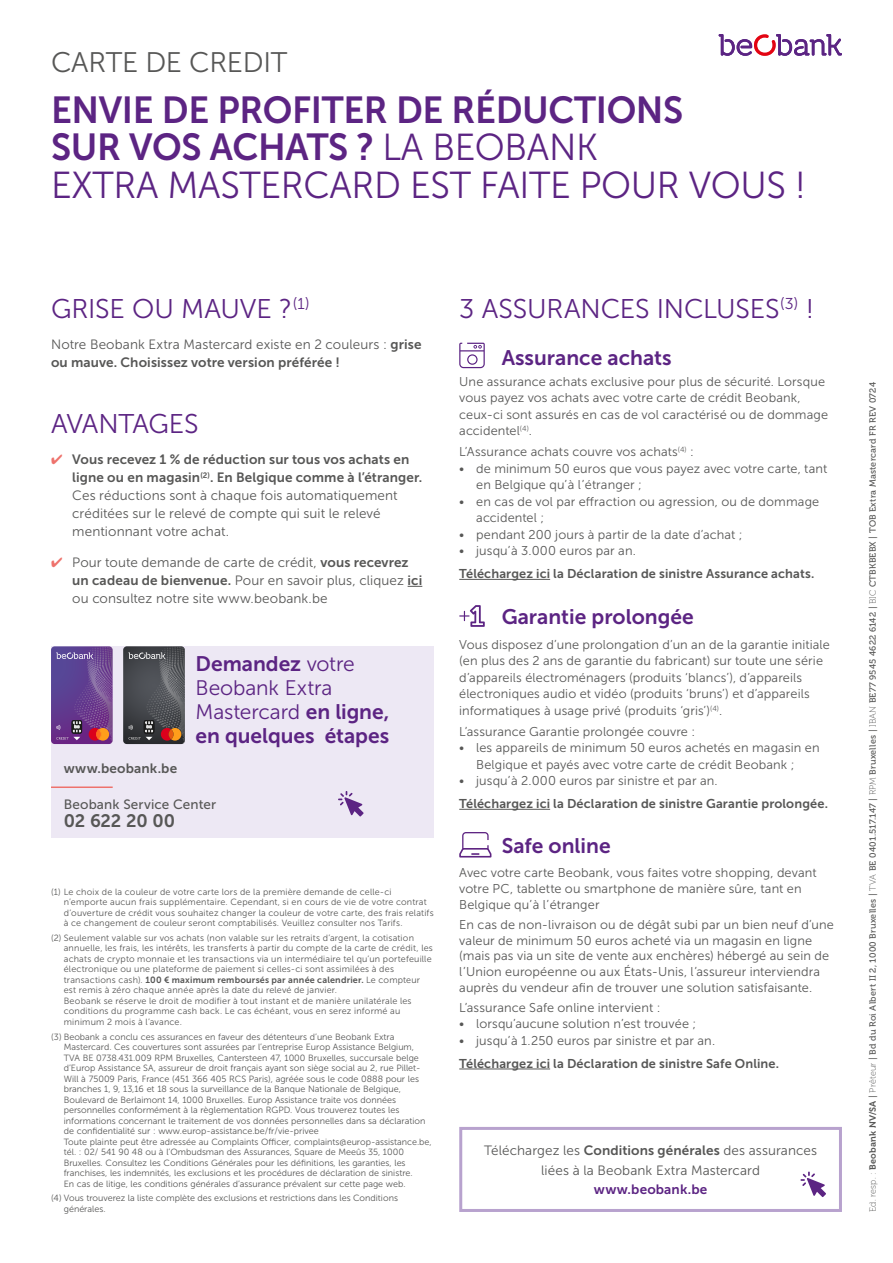
<style>
.page{position:relative;width:893px;height:1263px;background:#fff}
.page>*{position:absolute;margin:0;border:0;box-sizing:border-box;transform-origin:0 0}
.t1{font:37.5px/37.5px "Museo Sans 300";letter-spacing:-.01em;color:#5c2483}
.t2{font:37.5px "Museo Sans 700";letter-spacing:-.01em;color:#5c2483}
.t3{font:28.2px "Museo Sans 300";letter-spacing:-.01em;color:#575756}
.Style_de_paragraphe_1{font:27px "Museo Sans 300";letter-spacing:-.005em;color:#5c2483}
.Style_de_paragraphe_1-2{font:21px/24px "Museo Sans 700";color:#5c2483}
.Normal_e{font:18px "Museo Sans 700";letter-spacing:-.01em;color:#575756}
.Style_de_paragraphe_1-3{font:13.5px/18px "Museo Sans 300";letter-spacing:.005em;color:#575756}
.Normal_e-2{font:13.5px "Museo Sans 500";letter-spacing:.01em;color:#575756}
.Style_de_paragraphe_1-4{font:13.5px "Museo Sans 700";letter-spacing:.015em;color:#5c2483}
.Normal_e-3{font:13.5px "Museo Sans 700";letter-spacing:.015em;color:#575756}
.Tekst{font:12.75px/16.5px "Museo Sans 300";letter-spacing:.01em;color:#575756}
.Tekst_I_21_SA_2{font:12.75px/15.8px "Museo Sans 300";letter-spacing:.01em;color:#575756}
.Tekst_I_21___bullet{font:12.75px/16.5px "Museo Sans 300";letter-spacing:.01em;color:#575756}
.Tekst_I_21___bullet-2{font:12.75px "Museo Sans 700";letter-spacing:.01em;color:#575756}
.Normal_e-4{font:9px/10.5px "Museo Sans 300";color:#575756}
.Normal_e-5{font:9px/10.5px "Museo Sans 300";letter-spacing:.02em;color:#575756}
.t4{font:9px "Museo 500";letter-spacing:.02em;color:#575756}
.Voetnoot_FR{font:9px/10.5px "Museo Sans 300";color:#575756}
.s1{font-family:"Museo Sans 700"}
.s2{color:#ee726c}
.s3{font-family:"Museo Sans 300"}
.s4{font-family:"Museo 100"}
.s5{font-family:"Museo 700"}
</style>
<div class="page">
<svg style="left:408px;top:586px;width:14px;height:1px"></svg>
<svg style="left:719px;top:34px;width:123px;height:22px"></svg>
<hr style="left:459px;top:579px;width:91px;height:1px;background:#575756">
<hr style="left:459px;top:809px;width:91px;height:1px;background:#575756">
<hr style="left:459px;top:1069px;width:91px;height:1px;background:#575756">
<svg style="left:459px;top:343px;width:26px;height:25px"></svg>
<svg style="left:459px;top:605px;width:26px;height:22px"></svg>
<svg style="left:459px;top:832px;width:33px;height:26px"></svg>
<div style="left:459px;top:1127px;width:383px;height:85px;border:3px solid #b8a2ce"></div>
<svg style="left:800px;top:1171px;width:26px;height:26px"></svg>
<div style="left:51px;top:646px;width:383px;height:192px;background:#ede8f4"></div>
<hr style="left:51px;top:786px;width:62px;height:2px;background:#ee726c">
<svg style="left:338px;top:791px;width:26px;height:25px"></svg>
<svg style="left:123px;top:646px;width:62px;height:98px;background:#545052"></svg>
<svg style="left:51px;top:646px;width:62px;height:98px;background:#70478e"></svg>
<p class="t3" style="left:51px;top:47px;width:238px">CARTE DE CREDIT</p>
<p class="t2" style="left:51px;top:89px;width:634px">ENVIE DE PROFITER DE RÉDUCTIONS</p>
<p class="t1" style="left:51px;top:129px;width:757px"><span class="s1">SUR VOS ACHATS ?</span> LA BEOBANK<br>EXTRA MASTERCARD EST FAITE POUR VOUS !</p>
<p class="Style_de_paragraphe_1" style="left:51px;top:294px;width:260px">GRISE OU MAUVE ? <sup>(1)</sup></p>
<p class="Style_de_paragraphe_1-3" style="left:51px;top:335px;width:372px">Notre Beobank Extra Mastercard existe en 2 couleurs : <span class="s1">grise ou mauve. Choisissez votre version préférée !</span></p>
<p class="Style_de_paragraphe_1" style="left:51px;top:410px;width:149px">AVANTAGES</p>
<p class="Style_de_paragraphe_1-3" style="left:72px;top:451px;width:351px;text-indent:-21px"><span class="s2">✔</span> <span class="s1">Vous recevez 1 % de réduction sur tous vos achats en ligne ou en magasin</span><sup>(2)</sup><span class="s1">. En Belgique comme à l’étranger.<br></span>Ces réductions sont à chaque fois automatiquement créditées sur le relevé de compte qui suit le relevé mentionnant votre achat.</p>
<p class="Style_de_paragraphe_1-3" style="left:72px;top:553px;width:352px;text-indent:-21px"><span class="s2">✔</span> Pour toute demande de carte de crédit, <span class="s1">vous recevrez un cadeau de bienvenue.</span> Pour en savoir plus, cliquez <span class="s1">ici </span>ou consultez notre site www.beobank.be</p>
<p class="Style_de_paragraphe_1-2" style="left:196px;top:651px;width:195px">Demandez <span class="s3">votre<br>Beobank Extra<br>Mastercard</span> en ligne, en quelques étapes</p>
<p class="Normal_e-3" style="left:64px;top:761px;width:115px">www.beobank.be</p>
<p class="Normal_e-2" style="left:64px;top:797px;width:154px">Beobank Service Center</p>
<p class="Normal_e" style="left:64px;top:810px;width:113px">02 622 20 00</p>
<p class="Normal_e-5" style="left:64px;top:886px;width:371px;text-indent:-13px">(1) Le choix de la couleur de votre carte lors de la première demande de celle-ci n’emporte aucun frais supplémentaire. Cependant, si en cours de vie de votre contrat d’ouverture de crédit vous souhaitez changer la couleur de votre carte, des frais relatifs à ce changement de couleur seront comptabilisés. Veuillez consulter nos Tarifs.</p>
<p class="Normal_e-5" style="left:64px;top:933px;width:371px;text-indent:-13px">(2) Seulement valable sur vos achats (non valable sur les retraits d’argent, la cotisation annuelle, les frais, les intérêts, les transferts à partir du compte de la carte de crédit, les achats de crypto monnaie et les transactions via un intermédiaire tel qu’un portefeuille électronique ou une plateforme de paiement si celles-ci sont assimilées à des transactions cash). <span class="s1">100 € maximum remboursés par année calendrier.</span> Le compteur est remis à zéro chaque année après la date du relevé de janvier.<br>Beobank se réserve le droit de modifier à tout instant et de manière unilatérale les conditions du programme cash back. Le cas échéant, vous en serez informé au minimum 2 mois à l’avance.</p>
<p class="Normal_e-4" style="left:64px;top:1031px;width:369px;text-indent:-13px">(3) Beobank a conclu ces assurances en faveur des détenteurs d’une Beobank Extra Mastercard. Ces couvertures sont assurées par l’entreprise Europ Assistance Belgium, TVA BE 0738.431.009 RPM Bruxelles, Cantersteen 47, 1000 Bruxelles, succursale belge d’Europ Assistance SA, assureur de droit français ayant son siège social au 2, rue Pillet-Will à 75009 Paris, France (451 366 405 RCS Paris), agréée sous le code 0888 pour les branches 1, 9, 13,16 et 18 sous la surveillance de la Banque Nationale de Belgique, Boulevard de Berlaimont 14, 1000 Bruxelles. Europ Assistance traite vos données personnelles conformément à la règlementation RGPD. Vous trouverez toutes les informations concernant le traitement de vos données personnelles dans sa déclaration de confidentialité sur : www.europ-assistance.be/fr/vie-privee<br>Toute plainte peut être adressée au Complaints Officer, complaints@europ-assistance.be, tél. : 02/ 541 90 48 ou à l’Ombudsman des Assurances, Square de Meeûs 35, 1000<br>Bruxelles. Consultez les Conditions Générales pour les définitions, les garanties, les franchises, les indemnités, les exclusions et les procédures de déclaration de sinistre.<br>En cas de litige, les conditions générales d’assurance prévalent sur cette page web.</p>
<p class="Voetnoot_FR" style="left:64px;top:1193px;width:336px;text-indent:-13px">(4) Vous trouverez la liste complète des exclusions et restrictions dans les Conditions générales.</p>
<p class="Style_de_paragraphe_1" style="left:459px;top:294px;width:356px">3 ASSURANCES INCLUSES <sup>(3)</sup> !</p>
<p class="Style_de_paragraphe_1-2" style="left:502px;top:346px;width:171px">Assurance achats</p>
<p class="Tekst_I_21___bullet" style="left:459px;top:373px;width:370px">Une assurance achats exclusive pour plus de sécurité. Lorsque vous payez vos achats avec votre carte de crédit Beobank, ceux-ci sont assurés en cas de vol caractérisé ou de dommage accidentel<sup>(4)</sup>.</p>
<p class="Tekst_I_21___bullet" style="left:459px;top:444px;width:236px">L’Assurance achats couvre vos achats<sup>(4)</sup> :</p>
<p class="Tekst" style="left:476px;top:460px;width:353px;text-indent:-17px">• de minimum 50 euros que vous payez avec votre carte, tant en Belgique qu’à l’étranger ;</p>
<p class="Tekst" style="left:476px;top:493px;width:345px;text-indent:-17px">• en cas de vol par effraction ou agression, ou de dommage accidentel ;</p>
<p class="Tekst" style="left:459px;top:526px;width:285px">• pendant 200 jours à partir de la date d’achat ;</p>
<p class="Tekst" style="left:459px;top:543px;width:178px">• jusqu’à 3.000 euros par an.</p>
<p class="Tekst_I_21___bullet-2" style="left:459px;top:567px;width:357px">Téléchargez ici la Déclaration de sinistre Assurance achats.</p>
<p class="Style_de_paragraphe_1-2" style="left:502px;top:605px;width:193px">Garantie prolongée</p>
<p class="Tekst" style="left:459px;top:636px;width:372px">Vous disposez d’une prolongation d’un an de la garantie initiale (en plus des 2 ans de garantie du fabricant) sur toute une série d’appareils électroménagers (produits ‘blancs’), d’appareils électroniques audio et vidéo (produits ‘bruns’) et d’appareils informatiques à usage privé (produits ‘gris’)<sup>(4)</sup>.</p>
<p class="Tekst" style="left:459px;top:723px;width:237px">L’assurance Garantie prolongée couvre :</p>
<p class="Tekst" style="left:476px;top:739px;width:345px;text-indent:-17px">• les appareils de minimum 50 euros achetés en magasin en<br>Belgique et payés avec votre carte de crédit Beobank ;</p>
<p class="Tekst" style="left:459px;top:772px;width:260px">• jusqu’à 2.000 euros par sinistre et par an.</p>
<p class="Tekst_I_21___bullet-2" style="left:459px;top:796px;width:370px">Téléchargez ici la Déclaration de sinistre Garantie prolongée.</p>
<p class="Style_de_paragraphe_1-2" style="left:502px;top:834px;width:110px">Safe online</p>
<p class="Tekst_I_21_SA_2" style="left:459px;top:865px;width:359px">Avec votre carte Beobank, vous faites votre shopping, devant votre PC, tablette ou smartphone de manière sûre, tant en<br>Belgique qu’à l’étranger</p>
<p class="Tekst_I_21_SA_2" style="left:459px;top:917px;width:376px">En cas de non-livraison ou de dégât subi par un bien neuf d’une valeur de minimum 50 euros acheté via un magasin en ligne (mais pas via un site de vente aux enchères) hébergé au sein de l’Union européenne ou aux États-Unis, l’assureur interviendra auprès du vendeur afin de trouver une solution satisfaisante.</p>
<p class="Tekst_I_21_SA_2" style="left:459px;top:1000px;width:203px">L’assurance Safe online intervient :</p>
<p class="Tekst" style="left:459px;top:1016px;width:238px">• lorsqu’aucune solution n’est trouvée ;</p>
<p class="Tekst" style="left:459px;top:1032px;width:257px">• jusqu’à 1.250 euros par sinistre et par an.</p>
<p class="Tekst_I_21___bullet-2" style="left:459px;top:1056px;width:321px">Téléchargez ici la Déclaration de sinistre Safe Online.</p>
<p class="Style_de_paragraphe_1-3" style="left:484px;top:1141px;width:334px;line-height:19.5px;text-align:center">Téléchargez les <span class="s1">Conditions générales</span> des assurances liées à la Beobank Extra Mastercard</p>
<p class="Style_de_paragraphe_1-4" style="left:594px;top:1182px;width:115px">www.beobank.be</p>
<p class="t4" style="left:868px;top:1212px;width:831px;rotate:-90deg"><span class="s4">Ed. resp. :</span> <span class="s5">Beobank NV/SA</span> | <span class="s4">Prêteur</span> | Bd du Roi Albert II 2, 1000 Bruxelles | <span class="s4">TVA</span> BE 0401.517.147 | <span class="s4">RPM</span> Bruxelles | <span class="s4">IBAN</span> BE77 9545 4622 6142 | <span class="s4">BIC</span> CTBKBEBX | TOB Extra Mastercard FR REV 0724</p>
</div>
